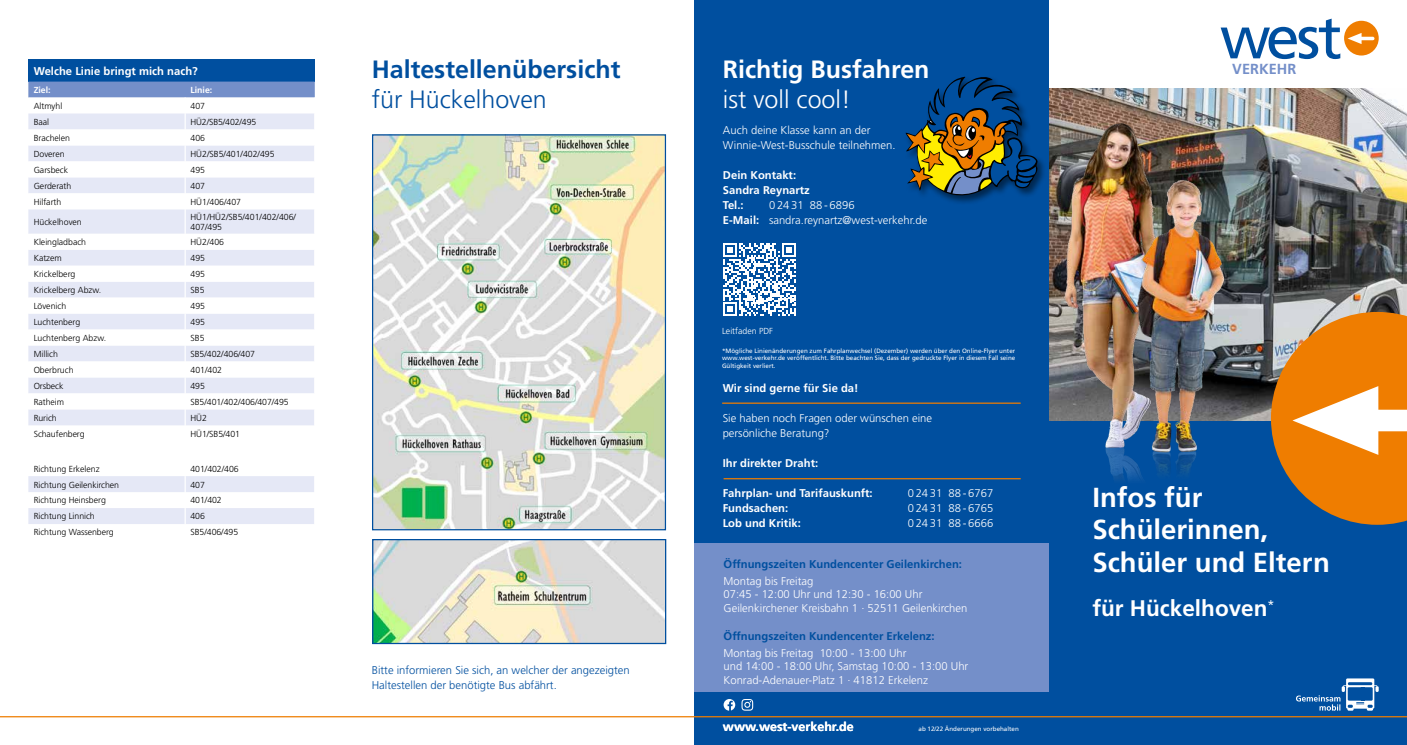
<style>
.page{position:relative;width:1407px;height:745px;background:#fff}
.page>*{position:absolute;margin:0;border:0;box-sizing:border-box;transform-origin:0 0}
.t1{font:700 27.5px/32.5px "Frutiger";color:#fff}
.t2{font:700 25px "Frutiger";color:#004f9f}
.t3{font:700 25px "Frutiger";color:#fff}
.t4{font:300 25px "Frutiger";color:#004f9f}
.t5{font:300 25px "Frutiger";color:#fff}
.t6{font:700 22.5px "Frutiger";color:#fff}
.t7{font:700 14.62px "Frutiger";color:#748fc9}
.t8{font:700 12.5px "Frutiger";color:#fff}
.t9{font:300 11.25px/13.5px "Frutiger";color:#fff}
.t10{font:700 11.25px/15px "Frutiger";color:#fff}
.t11{font:300 11.25px/15px "Frutiger";color:#004f9f}
.t12{font:700 11.25px "Frutiger";color:#004f9f}
.t13{font:300 8.75px/10.5px "Frutiger";color:#000}
.t14{font:300 8.75px "Frutiger";color:#fff}
.t15{font:700 8.75px "Frutiger";color:#fff}
.t16{font:6.25px/7.5px "Frutiger";color:#fff;text-align:justify}
.s1{font-weight:700}
</style>
<div class="page">
<div style="left:1049px;top:420px;width:358px;height:324px;background:#004f9f"></div>
<div style="left:694px;top:0;width:355px;height:744px;background:#004f9f"></div>
<svg style="left:1296px;top:678px;width:82px;height:32px"></svg>
<hr style="left:1348px;top:681px;width:24px;height:3px;background:#004f9f">
<hr style="left:0;top:715px;width:1407px;height:2px;background:#ef7d00">
<img style="left:1049px;top:88px;width:358px;height:224px">
<div style="left:1344px;top:21px;width:34px;height:34px;background:#ef7d00;border-radius:50%"></div>
<svg style="left:1347px;top:33px;width:27px;height:11px"></svg>
<svg style="left:1220px;top:19px;width:120px;height:40px"></svg>
<div style="left:904px;top:75px;width:143px;height:130px;background:#000;opacity:.5"></div>
<svg style="left:905px;top:76px;width:133px;height:122px"></svg>
<img style="left:374px;top:136px;width:290px;height:392px">
<div style="left:372px;top:134px;width:294px;height:396px;border:1px solid #004f9f"></div>
<div style="left:28px;top:59px;width:287px;height:22px;background:#004f9f"></div>
<svg style="left:28px;top:81px;width:287px;height:442px"></svg>
<svg style="left:1274px;top:312px;width:133px;height:212px;background:#d88e3d"></svg>
<img style="left:1049px;top:111px;width:201px;height:369px">
<img style="left:1127px;top:172px;width:147px;height:308px">
<img style="left:374px;top:540px;width:290px;height:101px">
<div style="left:372px;top:538px;width:294px;height:105px;border:1px solid #004f9f"></div>
<div style="left:694px;top:543px;width:355px;height:148px;background:#748fc9"></div>
<svg style="left:723px;top:699px;width:12px;height:11px"></svg>
<svg style="left:741px;top:699px;width:12px;height:11px"></svg>
<hr style="left:722px;top:402px;width:298px;height:1px;background:#ef7d00">
<hr style="left:723px;top:478px;width:297px;height:1px;background:#ef7d00">
<svg style="left:723px;top:243px;width:73px;height:73px"></svg>
<p class="t10" style="left:34px;top:63px;width:166px">Welche Linie bringt mich nach?</p>
<p class="t15" style="left:34px;top:85px;width:19px">Ziel:</p>
<p class="t15" style="left:190px;top:85px;width:23px">Linie:</p>
<p class="t13" style="left:34px;top:101px;width:30px">Altmyhl</p>
<p class="t13" style="left:190px;top:101px;width:16px">407</p>
<p class="t13" style="left:34px;top:116px;width:17px">Baal</p>
<p class="t13" style="left:190px;top:116px;width:67px">HÜ2/SB5/402/495</p>
<p class="t13" style="left:34px;top:132px;width:38px">Brachelen</p>
<p class="t13" style="left:190px;top:132px;width:16px">406</p>
<p class="t13" style="left:34px;top:148px;width:32px">Doveren</p>
<p class="t13" style="left:190px;top:148px;width:86px">HÜ2/SB5/401/402/495</p>
<p class="t13" style="left:34px;top:164px;width:36px">Garsbeck</p>
<p class="t13" style="left:190px;top:164px;width:16px">495</p>
<p class="t13" style="left:34px;top:180px;width:39px">Gerderath</p>
<p class="t13" style="left:190px;top:180px;width:16px">407</p>
<p class="t13" style="left:34px;top:196px;width:29px">Hilfarth</p>
<p class="t13" style="left:190px;top:196px;width:52px">HÜ1/406/407</p>
<p class="t13" style="left:34px;top:216px;width:50px">Hückelhoven</p>
<p class="t13" style="left:190px;top:211px;width:107px">HÜ1/HÜ2/SB5/401/402/406/<br>407/495</p>
<p class="t13" style="left:34px;top:237px;width:54px">Kleingladbach</p>
<p class="t13" style="left:190px;top:237px;width:35px">HÜ2/406</p>
<p class="t13" style="left:34px;top:253px;width:30px">Katzem</p>
<p class="t13" style="left:190px;top:253px;width:16px">495</p>
<p class="t13" style="left:34px;top:268px;width:43px">Krickelberg</p>
<p class="t13" style="left:190px;top:268px;width:16px">495</p>
<p class="t13" style="left:34px;top:284px;width:69px">Krickelberg Abzw.</p>
<p class="t13" style="left:190px;top:284px;width:16px">SB5</p>
<p class="t13" style="left:34px;top:300px;width:34px">Lövenich</p>
<p class="t13" style="left:190px;top:300px;width:16px">495</p>
<p class="t13" style="left:34px;top:316px;width:48px">Luchtenberg</p>
<p class="t13" style="left:190px;top:316px;width:16px">495</p>
<p class="t13" style="left:34px;top:332px;width:74px">Luchtenberg Abzw.</p>
<p class="t13" style="left:190px;top:332px;width:16px">SB5</p>
<p class="t13" style="left:34px;top:348px;width:26px">Millich</p>
<p class="t13" style="left:190px;top:348px;width:66px">SB5/402/406/407</p>
<p class="t13" style="left:34px;top:364px;width:41px">Oberbruch</p>
<p class="t13" style="left:190px;top:364px;width:33px">401/402</p>
<p class="t13" style="left:34px;top:380px;width:31px">Orsbeck</p>
<p class="t13" style="left:190px;top:380px;width:16px">495</p>
<p class="t13" style="left:34px;top:396px;width:32px">Ratheim</p>
<p class="t13" style="left:190px;top:396px;width:100px">SB5/401/402/406/407/495</p>
<p class="t13" style="left:34px;top:412px;width:25px">Rurich</p>
<p class="t13" style="left:190px;top:412px;width:18px">HÜ2</p>
<p class="t13" style="left:34px;top:428px;width:53px">Schaufenberg</p>
<p class="t13" style="left:190px;top:428px;width:51px">HÜ1/SB5/401</p>
<p class="t13" style="left:34px;top:463px;width:67px">Richtung Erkelenz</p>
<p class="t13" style="left:190px;top:463px;width:50px">401/402/406</p>
<p class="t13" style="left:34px;top:479px;width:87px">Richtung Geilenkirchen</p>
<p class="t13" style="left:190px;top:479px;width:16px">407</p>
<p class="t13" style="left:34px;top:495px;width:74px">Richtung Heinsberg</p>
<p class="t13" style="left:190px;top:495px;width:33px">401/402</p>
<p class="t13" style="left:34px;top:511px;width:63px">Richtung Linnich</p>
<p class="t13" style="left:190px;top:511px;width:16px">406</p>
<p class="t13" style="left:34px;top:526px;width:82px">Richtung Wassenberg</p>
<p class="t13" style="left:190px;top:526px;width:49px">SB5/406/495</p>
<h2 class="t2" style="left:372px;top:54px;width:250px">Haltestellenübersicht</h2>
<h2 class="t4" style="left:372px;top:85px;width:177px">für Hückelhoven</h2>
<p class="t11" style="left:372px;top:662px;width:259px">Bitte informieren Sie sich, an welcher der angezeigten<br>Haltestellen der benötigte Bus abfährt.</p>
<h2 class="t3" style="left:723px;top:55px;width:208px">Richtig Busfahren</h2>
<h3 class="t7" style="left:1232px;top:60px;width:65px">VERKEHR</h3>
<h2 class="t5" style="left:723px;top:85px;width:129px">ist voll cool!</h2>
<p class="t9" style="left:723px;top:122px;width:174px;line-height:15px">Auch deine Klasse kann an der<br>Winnie-West-Busschule teilnehmen.</p>
<p class="t10" style="left:723px;top:167px;width:88px">Dein Kontakt:<br>Sandra Reynartz<br>Tel.:</p>
<p class="t9" style="left:723px;top:197px;width:206px;line-height:15px;text-indent:46px">0 24 31 88 - 6896<br><span class="s1">E-Mail:</span> sandra.reynartz@west-verkehr.de</p>
<p class="t14" style="left:722px;top:326px;width:53px">Leitfaden PDF</p>
<p class="t16" style="left:722px;top:346px;width:295px">*Mögliche Linienänderungen zum Fahrplanwechsel (Dezember) werden über den Online-Flyer unter www.west-verkehr.de veröffentlicht. Bitte beachten Sie, dass der gedruckte Flyer in diesem Fall seine Gültigkeit verliert.</p>
<p class="t10" style="left:723px;top:380px;width:137px">Wir sind gerne für Sie da!</p>
<p class="t9" style="left:723px;top:410px;width:211px;line-height:15px">Sie haben noch Fragen oder wünschen eine persönliche Beratung?</p>
<p class="t10" style="left:723px;top:455px;width:97px">Ihr direkter Draht:</p>
<p class="t10" style="left:723px;top:485px;width:152px">Fahrplan- und Tarifauskunft:</p>
<p class="t9" style="left:908px;top:486px;width:87px">0 24 31 88 - 6767</p>
<p class="t10" style="left:723px;top:500px;width:67px">Fundsachen:</p>
<p class="t9" style="left:908px;top:501px;width:87px">0 24 31 88 - 6765</p>
<p class="t10" style="left:723px;top:515px;width:80px">Lob und Kritik:</p>
<p class="t9" style="left:908px;top:516px;width:87px">0 24 31 88 - 6666</p>
<p class="t12" style="left:723px;top:557px;width:240px">Öffnungszeiten Kundencenter Geilenkirchen:</p>
<p class="t9" style="left:723px;top:574px;width:245px">Montag bis Freitag<br>07:45 - 12:00 Uhr und 12:30 - 16:00 Uhr<br>Geilenkirchener Kreisbahn 1 · 52511 Geilenkirchen</p>
<p class="t12" style="left:723px;top:628px;width:213px">Öffnungszeiten Kundencenter Erkelenz:</p>
<p class="t9" style="left:723px;top:645px;width:246px">Montag bis Freitag 10:00 - 13:00 Uhr<br>und 14:00 - 18:00 Uhr, Samstag 10:00 - 13:00 Uhr<br>Konrad-Adenauer-Platz 1 · 41812 Erkelenz</p>
<h3 class="t8" style="left:723px;top:718px;width:132px">www.west-verkehr.de</h3>
<p class="t16" style="left:918px;top:724px;width:102px">ab 12/22 Änderungen vorbehalten</p>
<h1 class="t1" style="left:1092px;top:480px;width:239px">Infos für<br>Schülerinnen,<br>Schüler und Eltern</h1>
<h3 class="t6" style="left:1092px;top:594px;width:183px">für Hückelhoven<sup>*</sup></h3>
</div>
